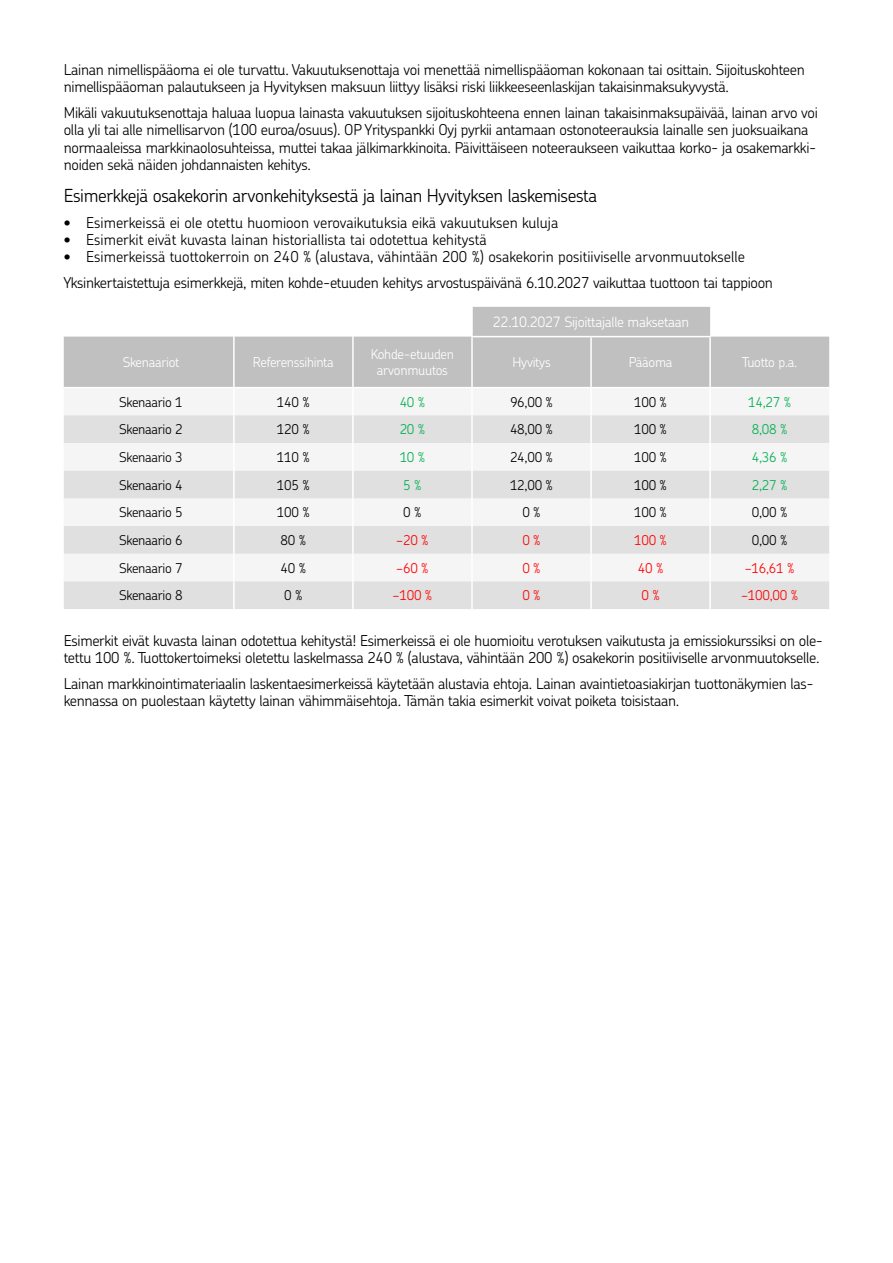
<style>
.page{position:relative;width:893px;height:1263px;background:#fff}
.page>*{position:absolute;margin:0;border:0;box-sizing:border-box;transform-origin:0 0}
.VÄLIOTSIKKO_12p_must{font:300 18px "OP Chevin Pro";letter-spacing:-.02em;color:#000}
.LEIPIS_book_10{font:300 15px/17.2px "OP Chevin Pro";letter-spacing:-.02em;color:#000}
.LEIPIS_book_10-2{font:300 15px "OP Chevin Pro";color:#000}
.taulukko{font:300 14.25px "OP Chevin Pro";letter-spacing:-.02em;color:#fff}
.taulukko-2{font:300 13.5px "OP Chevin Pro";letter-spacing:-.02em;color:#000}
.taulukko-3{font:300 13.5px/15.6px "OP Chevin Pro";letter-spacing:-.02em;color:#fff;text-align:center}
.taulukko-4{font:300 13.5px "OP Chevin Pro";letter-spacing:-.02em;color:#f00}
.taulukko-5{font:300 13.5px "OP Chevin Pro";letter-spacing:-.02em;color:#00b050}
</style>
<div class="page">
<svg style="left:64px;top:307px;width:765px;height:80px;fill:#c0c0c0"></svg>
<svg style="left:64px;top:415px;width:765px;height:194px;fill:#e0e0e0"></svg>
<hr style="left:709px;top:337px;width:2px;height:50px;background:#fff">
<hr style="left:709px;top:415px;width:2px;height:28px;background:#fff">
<hr style="left:709px;top:443px;width:2px;height:28px;background:#fff">
<hr style="left:709px;top:471px;width:2px;height:27px;background:#fff">
<hr style="left:709px;top:498px;width:2px;height:28px;background:#fff">
<hr style="left:709px;top:526px;width:2px;height:28px;background:#fff">
<hr style="left:709px;top:554px;width:2px;height:27px;background:#fff">
<hr style="left:709px;top:581px;width:2px;height:28px;background:#fff">
<hr style="left:590px;top:337px;width:2px;height:50px;background:#fff">
<hr style="left:471px;top:336px;width:120px;height:1px;background:#fff">
<hr style="left:591px;top:336px;width:120px;height:1px;background:#fff">
<hr style="left:233px;top:307px;width:2px;height:30px;background:#fff">
<hr style="left:233px;top:337px;width:2px;height:50px;background:#fff">
<hr style="left:233px;top:415px;width:2px;height:28px;background:#fff">
<hr style="left:233px;top:443px;width:2px;height:28px;background:#fff">
<hr style="left:233px;top:471px;width:2px;height:27px;background:#fff">
<hr style="left:233px;top:498px;width:2px;height:28px;background:#fff">
<hr style="left:233px;top:526px;width:2px;height:28px;background:#fff">
<hr style="left:233px;top:554px;width:2px;height:27px;background:#fff">
<hr style="left:233px;top:581px;width:2px;height:28px;background:#fff">
<hr style="left:352px;top:307px;width:2px;height:30px;background:#fff">
<hr style="left:471px;top:307px;width:2px;height:29px;background:#fff">
<hr style="left:352px;top:337px;width:2px;height:50px;background:#fff">
<hr style="left:471px;top:337px;width:2px;height:50px;background:#fff">
<hr style="left:352px;top:415px;width:2px;height:28px;background:#fff">
<hr style="left:471px;top:415px;width:2px;height:28px;background:#fff">
<hr style="left:590px;top:415px;width:2px;height:28px;background:#fff">
<hr style="left:352px;top:443px;width:2px;height:28px;background:#fff">
<hr style="left:471px;top:443px;width:2px;height:28px;background:#fff">
<hr style="left:590px;top:443px;width:2px;height:28px;background:#fff">
<hr style="left:352px;top:471px;width:2px;height:27px;background:#fff">
<hr style="left:471px;top:471px;width:2px;height:27px;background:#fff">
<hr style="left:590px;top:471px;width:2px;height:27px;background:#fff">
<hr style="left:352px;top:498px;width:2px;height:28px;background:#fff">
<hr style="left:471px;top:498px;width:2px;height:28px;background:#fff">
<hr style="left:590px;top:498px;width:2px;height:28px;background:#fff">
<hr style="left:352px;top:526px;width:2px;height:28px;background:#fff">
<hr style="left:471px;top:526px;width:2px;height:28px;background:#fff">
<hr style="left:590px;top:526px;width:2px;height:28px;background:#fff">
<hr style="left:352px;top:554px;width:2px;height:27px;background:#fff">
<hr style="left:471px;top:554px;width:2px;height:27px;background:#fff">
<hr style="left:590px;top:554px;width:2px;height:27px;background:#fff">
<hr style="left:352px;top:581px;width:2px;height:28px;background:#fff">
<hr style="left:471px;top:581px;width:2px;height:28px;background:#fff">
<hr style="left:590px;top:581px;width:2px;height:28px;background:#fff">
<p class="LEIPIS_book_10" style="left:64px;top:60px;width:742px">Lainan nimellispääoma ei ole turvattu. Vakuutuksenottaja voi menettää nimellispääoman kokonaan tai osittain. Sijoituskohteen nimellispääoman palautukseen ja Hyvityksen maksuun liittyy lisäksi riski liikkeeseenlaskijan takaisinmaksukyvystä.</p>
<p class="LEIPIS_book_10" style="left:64px;top:103px;width:756px">Mikäli vakuutuksenottaja haluaa luopua lainasta vakuutuksen sijoituskohteena ennen lainan takaisinmaksupäivää, lainan arvo voi olla yli tai alle nimellisarvon (100 euroa/osuus). OP Yrityspankki Oyj pyrkii antamaan ostonoteerauksia lainalle sen juoksuaikana normaaleissa markkinaolosuhteissa, muttei takaa jälkimarkkinoita. Päivittäiseen noteeraukseen vaikuttaa korko- ja osakemarkki&shy;noiden sekä näiden johdannaisten kehitys.</p>
<h2 class="VÄLIOTSIKKO_12p_must" style="left:64px;top:183px;width:535px">Esimerkkejä osakekorin arvonkehityksestä ja lainan Hyvityksen laskemisesta</h2>
<p class="LEIPIS_book_10-2" style="left:64px;top:212px;width:496px">• Esimerkeissä ei ole otettu huomioon verovaikutuksia eikä vakuutuksen kuluja</p>
<p class="LEIPIS_book_10-2" style="left:64px;top:229px;width:425px">• Esimerkit eivät kuvasta lainan historiallista tai odotettua kehitystä</p>
<p class="LEIPIS_book_10-2" style="left:64px;top:247px;width:683px">• Esimerkeissä tuottokerroin on 240 % (alustava, vähintään 200 %) osakekorin positiiviselle arvonmuutokselle</p>
<p class="LEIPIS_book_10" style="left:64px;top:273px;width:711px">Yksinkertaistettuja esimerkkejä, miten kohde-etuuden kehitys arvostuspäivänä 6.10.2027 vaikuttaa tuottoon tai tappioon</p>
<p class="taulukko" style="left:493px;top:312px;width:198px">22.10.2027 Sijoittajalle maksetaan</p>
<p class="taulukko-3" style="left:123px;top:354px;width:58px">Skenaariot</p>
<p class="taulukko-3" style="left:253px;top:354px;width:82px">Referenssihinta</p>
<p class="taulukko-3" style="left:371px;top:346px;width:85px">Kohde-etuuden arvonmuutos</p>
<p class="taulukko-3" style="left:512px;top:354px;width:40px">Hyvitys</p>
<p class="taulukko-3" style="left:629px;top:354px;width:45px">Pääoma</p>
<p class="taulukko-3" style="left:742px;top:354px;width:57px">Tuotto p.a.</p>
<p class="taulukko-2" style="left:119px;top:392px;width:65px">Skenaario 1</p>
<p class="taulukko-2" style="left:277px;top:392px;width:34px">140 %</p>
<p class="taulukko-5" style="left:400px;top:392px;width:27px">40 %</p>
<p class="taulukko-2" style="left:510px;top:392px;width:45px">96,00 %</p>
<p class="taulukko-2" style="left:634px;top:392px;width:34px">100 %</p>
<p class="taulukko-5" style="left:748px;top:392px;width:45px">14,27 %</p>
<p class="taulukko-2" style="left:119px;top:420px;width:65px">Skenaario 2</p>
<p class="taulukko-2" style="left:277px;top:420px;width:34px">120 %</p>
<p class="taulukko-5" style="left:400px;top:420px;width:27px">20 %</p>
<p class="taulukko-2" style="left:510px;top:420px;width:45px">48,00 %</p>
<p class="taulukko-2" style="left:634px;top:420px;width:34px">100 %</p>
<p class="taulukko-5" style="left:752px;top:420px;width:37px">8,08 %</p>
<p class="taulukko-2" style="left:119px;top:448px;width:65px">Skenaario 3</p>
<p class="taulukko-2" style="left:277px;top:448px;width:34px">110 %</p>
<p class="taulukko-5" style="left:400px;top:448px;width:27px">10 %</p>
<p class="taulukko-2" style="left:510px;top:448px;width:45px">24,00 %</p>
<p class="taulukko-2" style="left:634px;top:448px;width:34px">100 %</p>
<p class="taulukko-5" style="left:752px;top:448px;width:37px">4,36 %</p>
<p class="taulukko-2" style="left:119px;top:476px;width:65px">Skenaario 4</p>
<p class="taulukko-2" style="left:277px;top:476px;width:34px">105 %</p>
<p class="taulukko-5" style="left:403px;top:476px;width:20px">5 %</p>
<p class="taulukko-2" style="left:510px;top:476px;width:45px">12,00 %</p>
<p class="taulukko-2" style="left:634px;top:476px;width:34px">100 %</p>
<p class="taulukko-5" style="left:752px;top:476px;width:37px">2,27 %</p>
<p class="taulukko-2" style="left:119px;top:503px;width:65px">Skenaario 5</p>
<p class="taulukko-2" style="left:277px;top:503px;width:34px">100 %</p>
<p class="taulukko-2" style="left:403px;top:503px;width:20px">0 %</p>
<p class="taulukko-2" style="left:522px;top:503px;width:20px">0 %</p>
<p class="taulukko-2" style="left:634px;top:503px;width:34px">100 %</p>
<p class="taulukko-2" style="left:752px;top:503px;width:37px">0,00 %</p>
<p class="taulukko-2" style="left:119px;top:531px;width:65px">Skenaario 6</p>
<p class="taulukko-2" style="left:281px;top:531px;width:27px">80 %</p>
<p class="taulukko-4" style="left:396px;top:531px;width:34px">−20 %</p>
<p class="taulukko-4" style="left:522px;top:531px;width:20px">0 %</p>
<p class="taulukko-4" style="left:634px;top:531px;width:34px">100 %</p>
<p class="taulukko-2" style="left:752px;top:531px;width:37px">0,00 %</p>
<p class="taulukko-2" style="left:119px;top:559px;width:65px">Skenaario 7</p>
<p class="taulukko-2" style="left:281px;top:559px;width:27px">40 %</p>
<p class="taulukko-4" style="left:396px;top:559px;width:34px">−60 %</p>
<p class="taulukko-4" style="left:522px;top:559px;width:20px">0 %</p>
<p class="taulukko-4" style="left:638px;top:559px;width:27px">40 %</p>
<p class="taulukko-4" style="left:745px;top:559px;width:51px">−16,61 %</p>
<p class="taulukko-2" style="left:119px;top:586px;width:65px">Skenaario 8</p>
<p class="taulukko-2" style="left:284px;top:586px;width:20px">0 %</p>
<p class="taulukko-4" style="left:393px;top:586px;width:41px">−100 %</p>
<p class="taulukko-4" style="left:522px;top:586px;width:20px">0 %</p>
<p class="taulukko-4" style="left:641px;top:586px;width:20px">0 %</p>
<p class="taulukko-4" style="left:741px;top:586px;width:59px">−100,00 %</p>
<p class="LEIPIS_book_10" style="left:64px;top:631px;width:761px">Esimerkit eivät kuvasta lainan odotettua kehitystä! Esimerkeissä ei ole huomioitu verotuksen vaikutusta ja emissiokurssiksi on ole&shy;tettu 100 %. Tuottokertoimeksi oletettu laskelmassa 240 % (alustava, vähintään 200 %) osakekorin positiiviselle arvonmuutokselle.</p>
<p class="LEIPIS_book_10" style="left:64px;top:674px;width:751px">Lainan markkinointimateriaalin laskentaesimerkeissä käytetään alustavia ehtoja. Lainan avaintietoasiakirjan tuottonäkymien las&shy;kennassa on puolestaan käytetty lainan vähimmäisehtoja. Tämän takia esimerkit voivat poiketa toisistaan.</p>
</div>
